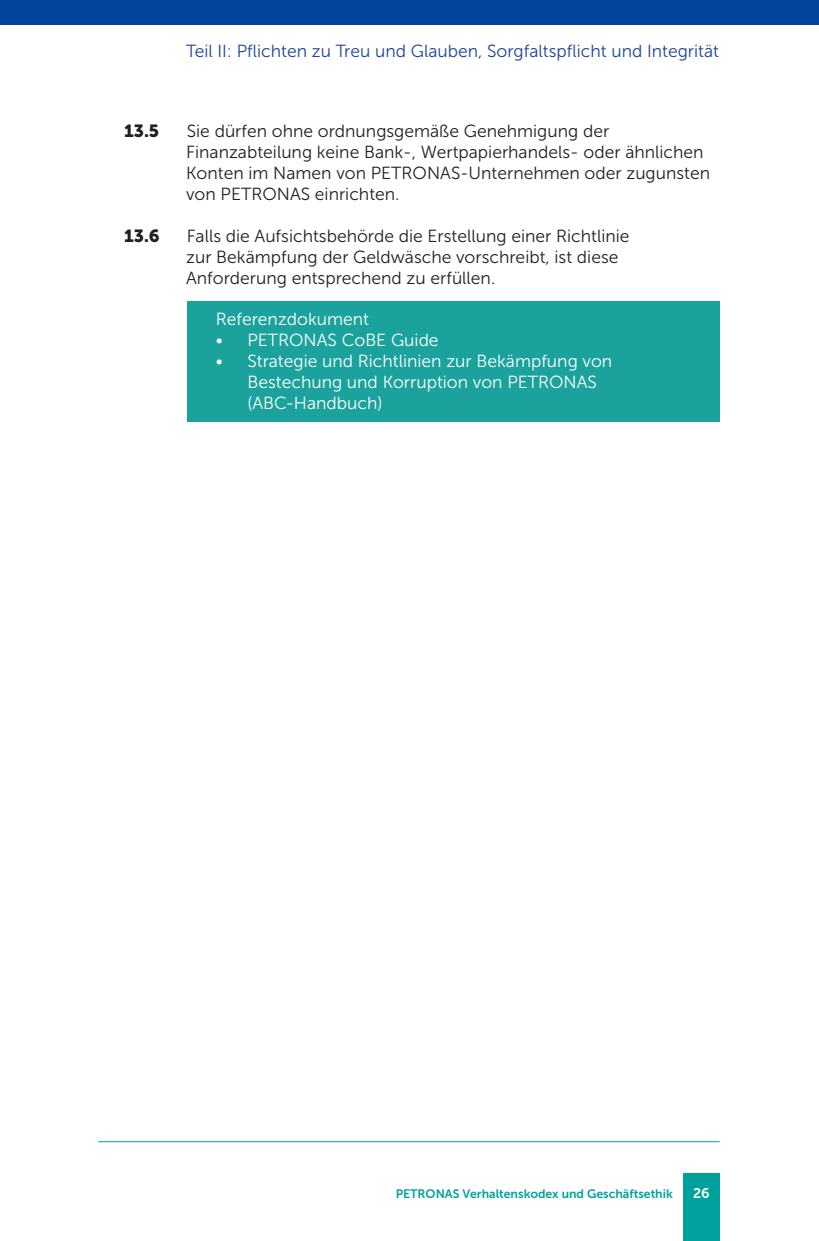
<style>
.page{position:relative;width:819px;height:1241px;background:#fff}
.page>*{position:absolute;margin:0;border:0;box-sizing:border-box;transform-origin:0 0}
.t1{font:17.5px/21px "Museo Sans 300";color:#231f20}
.t2{font:17.5px/21px "Museo Sans 300";color:#fff}
.t3{font:17.5px "Museo Sans 300";color:#1e4498}
.t4{font:17.5px "Museo Sans 900";color:#231f20}
.t5{font:14px "Museo Sans 700";color:#fff}
.t6{font:12.25px "Museo Sans 700";color:#00a19c}
</style>
<div class="page">
<hr style="left:98px;top:1141px;width:621px;height:1px;background:#00a19c">
<div style="left:683px;top:1173px;width:36px;height:67px;background:#00a19c"></div>
<div style="left:0;top:0;width:819px;height:25px;background:#00449b"></div>
<div style="left:188px;top:301px;width:531px;height:120px;background:#1ca29c"></div>
<p class="t3" style="left:186px;top:41px;width:534px">Teil II: Pflichten zu Treu und Glauben, Sorgfaltspflicht und Integrität</p>
<p class="t4" style="left:124px;top:121px;width:37px">13.5</p>
<p class="t1" style="left:186px;top:121px;width:525px">Sie dürfen ohne ordnungsgemäße Genehmigung der Finanzabteilung keine Bank-, Wertpapierhandels- oder ähnlichen Konten im Namen von PETRONAS-Unternehmen oder zugunsten von PETRONAS einrichten.</p>
<p class="t4" style="left:124px;top:226px;width:37px">13.6</p>
<p class="t1" style="left:186px;top:226px;width:445px">Falls die Aufsichtsbehörde die Erstellung einer Richtlinie zur Bekämpfung der Geldwäsche vorschreibt, ist diese<br>Anforderung entsprechend zu erfüllen.</p>
<p class="t2" style="left:216px;top:308px;width:155px">Referenzdokument</p>
<p class="t2" style="left:216px;top:329px;width:224px">• PETRONAS CoBE Guide</p>
<p class="t2" style="left:247px;top:350px;width:366px;text-indent:-32px">• Strategie und Richtlinien zur Bekämpfung von<br>Bestechung und Korruption von PETRONAS (ABC-Handbuch)</p>
<p class="t6" style="left:395px;top:1186px;width:279px">PETRONAS Verhaltenskodex und Geschäftsethik</p>
<p class="t5" style="left:693px;top:1184px;width:18px">26</p>
</div>
